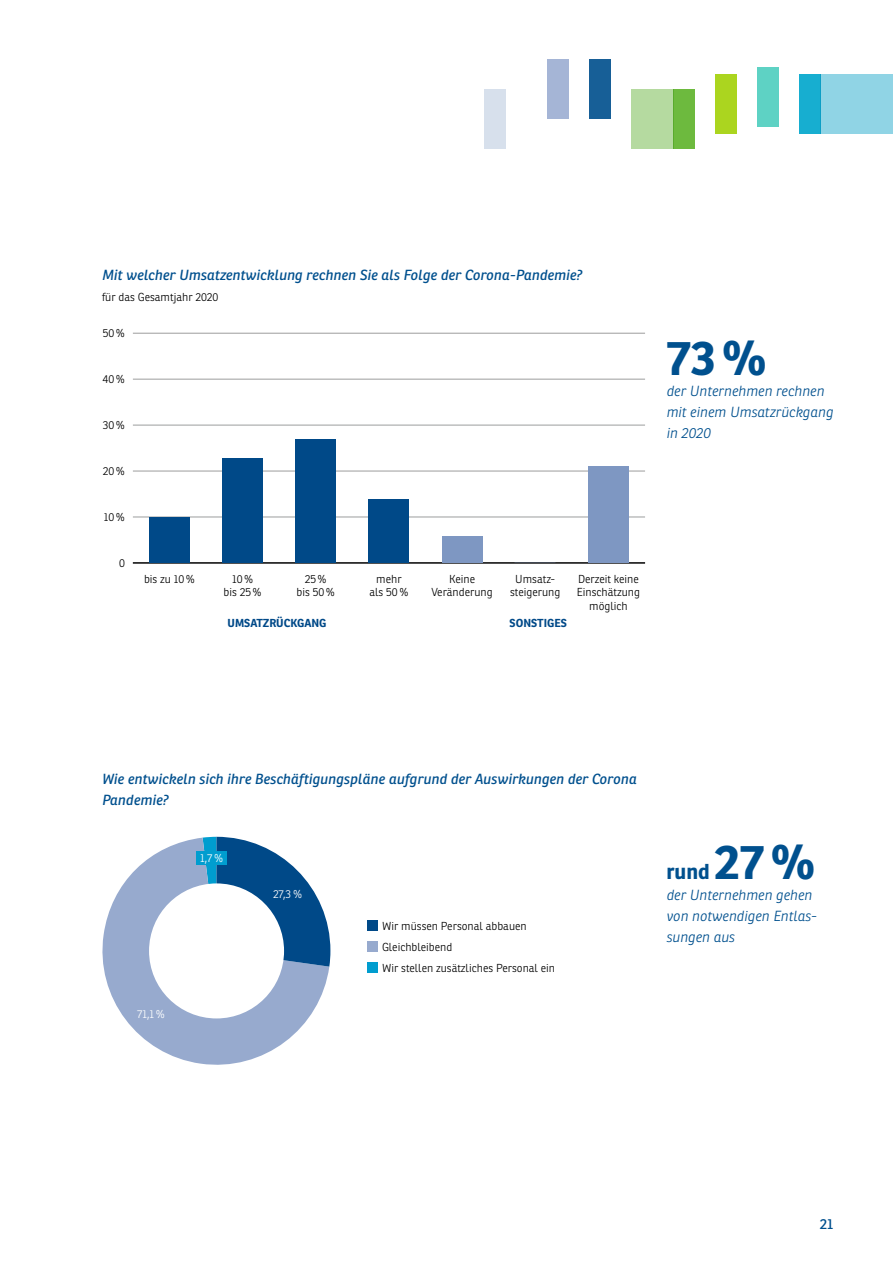
<style>
.page{position:relative;width:893px;height:1263px;background:#fff}
.page>*{position:absolute;margin:0;border:0;box-sizing:border-box;transform-origin:0 0}
.t1{font:700 48px "Ronnia";color:#00508e}
.t2{font:700 21px "Ronnia";color:#00508e}
.t3{font:italic 14.25px/21px "Ronnia";color:#00508e}
.t4{font:italic 300 14.25px/21px "Ronnia";color:#00508e}
.t5{font:14.25px "Ronnia";color:#00508e}
.t6{font:300 11.25px/13.5px "Ronnia";color:#000;text-align:center}
.t7{font:700 11.25px "Ronnia";color:#004988}
.t8{font:300 11.25px "Ronnia";color:#fff}
</style>
<div class="page">
<div style="left:821px;top:74px;width:72px;height:60px;background:#90d4e5"></div>
<div style="left:632px;top:89px;width:42px;height:60px;background:#b5daa0"></div>
<div style="left:485px;top:89px;width:21px;height:60px;background:#d4deec"></div>
<div style="left:548px;top:60px;width:21px;height:59px;background:#a5b5d6"></div>
<div style="left:590px;top:60px;width:21px;height:59px;background:#175f97"></div>
<div style="left:674px;top:89px;width:21px;height:60px;background:#6dba3e"></div>
<div style="left:716px;top:74px;width:21px;height:60px;background:#abd51f"></div>
<div style="left:758px;top:67px;width:21px;height:59px;background:#5ed2c4"></div>
<div style="left:800px;top:74px;width:21px;height:60px;background:#17aed0"></div>
<hr style="left:133px;top:563px;width:512px;height:1px;background:#000">
<hr style="left:133px;top:517px;width:512px;height:1px;background:#9c9d9d">
<hr style="left:133px;top:471px;width:512px;height:1px;background:#9c9d9d">
<hr style="left:133px;top:425px;width:512px;height:1px;background:#9c9d9d">
<hr style="left:133px;top:379px;width:512px;height:1px;background:#9c9d9d">
<hr style="left:133px;top:333px;width:512px;height:1px;background:#9c9d9d">
<div style="left:149px;top:518px;width:41px;height:45px;background:#004988"></div>
<div style="left:222px;top:458px;width:41px;height:105px;background:#004988"></div>
<div style="left:295px;top:440px;width:41px;height:123px;background:#004988"></div>
<div style="left:368px;top:499px;width:41px;height:64px;background:#004988"></div>
<div style="left:442px;top:537px;width:41px;height:26px;background:#7e97c2"></div>
<div style="left:588px;top:466px;width:41px;height:97px;background:#7e97c2"></div>
<svg style="left:102px;top:838px;width:227px;height:227px;fill:#97aace"></svg>
<svg style="left:203px;top:837px;width:127px;height:130px"></svg>
<div style="left:367px;top:921px;width:11px;height:10px;background:#004988"></div>
<div style="left:367px;top:942px;width:11px;height:10px;background:#97aace"></div>
<div style="left:367px;top:963px;width:11px;height:10px;background:#009dcf"></div>
<div style="left:149px;top:883px;width:135px;height:135px;background:#fff;border-radius:50%"></div>
<div style="left:196px;top:851px;width:31px;height:14px;background:#009dcf"></div>
<p class="t3" style="left:102px;top:264px;width:482px">Mit welcher Umsatzentwicklung rechnen Sie als Folge der Corona-Pandemie?</p>
<p class="t6" style="left:102px;top:290px;width:118px">für das Gesamtjahr 2020</p>
<p class="t6" style="left:103px;top:326px;width:24px">50 %</p>
<p class="t6" style="left:103px;top:372px;width:24px">40 %</p>
<p class="t6" style="left:103px;top:418px;width:24px">30 %</p>
<p class="t6" style="left:103px;top:464px;width:24px">20 %</p>
<p class="t6" style="left:104px;top:510px;width:23px">10 %</p>
<p class="t6" style="left:119px;top:556px;width:7px">0</p>
<p class="t6" style="left:144px;top:572px;width:52px">bis zu 10 %</p>
<p class="t6" style="left:224px;top:572px;width:40px">10 %<br>bis 25 %</p>
<p class="t6" style="left:297px;top:572px;width:40px">25 %<br>bis 50 %</p>
<p class="t6" style="left:369px;top:572px;width:40px">mehr als 50 %</p>
<p class="t6" style="left:431px;top:572px;width:63px">Keine<br>Veränderung</p>
<p class="t6" style="left:510px;top:572px;width:52px">Umsatz&shy;steigerung</p>
<p class="t6" style="left:577px;top:572px;width:65px">Derzeit keine<br>Einschätzung möglich</p>
<p class="t7" style="left:228px;top:615px;width:100px">UMSATZRÜCKGANG</p>
<p class="t7" style="left:510px;top:615px;width:59px">SONSTIGES</p>
<h1 class="t1" style="left:666px;top:327px;width:102px">73%</h1>
<p class="t4" style="left:666px;top:380px;width:168px">der Unternehmen rechnen mit einem Umsatzrückgang in 2020</p>
<p class="t3" style="left:102px;top:768px;width:536px">Wie entwickeln sich ihre Beschäftigungspläne aufgrund der Auswirkungen der Corona<br>Pandemie?</p>
<p class="t8" style="left:200px;top:851px;width:24px">1,7 %</p>
<p class="t8" style="left:137px;top:1007px;width:29px">71,1 %</p>
<p class="t8" style="left:273px;top:887px;width:31px">27,3 %</p>
<p class="t6" style="left:382px;top:916px;width:175px;line-height:21px;text-align:left">Wir müssen Personal abbauen<br>Gleichbleibend<br>Wir stellen zusätzliches Personal ein</p>
<h1 class="t1" style="left:714px;top:831px;width:102px">27%</h1>
<p class="t4" style="left:666px;top:905px;width:152px">von notwendigen Entlas&shy;sungen aus</p>
<h2 class="t2" style="left:666px;top:858px;width:45px">rund</h2>
<p class="t4" style="left:666px;top:884px;width:147px">der Unternehmen gehen</p>
<p class="t5" style="left:820px;top:1215px;width:15px">21</p>
</div>
